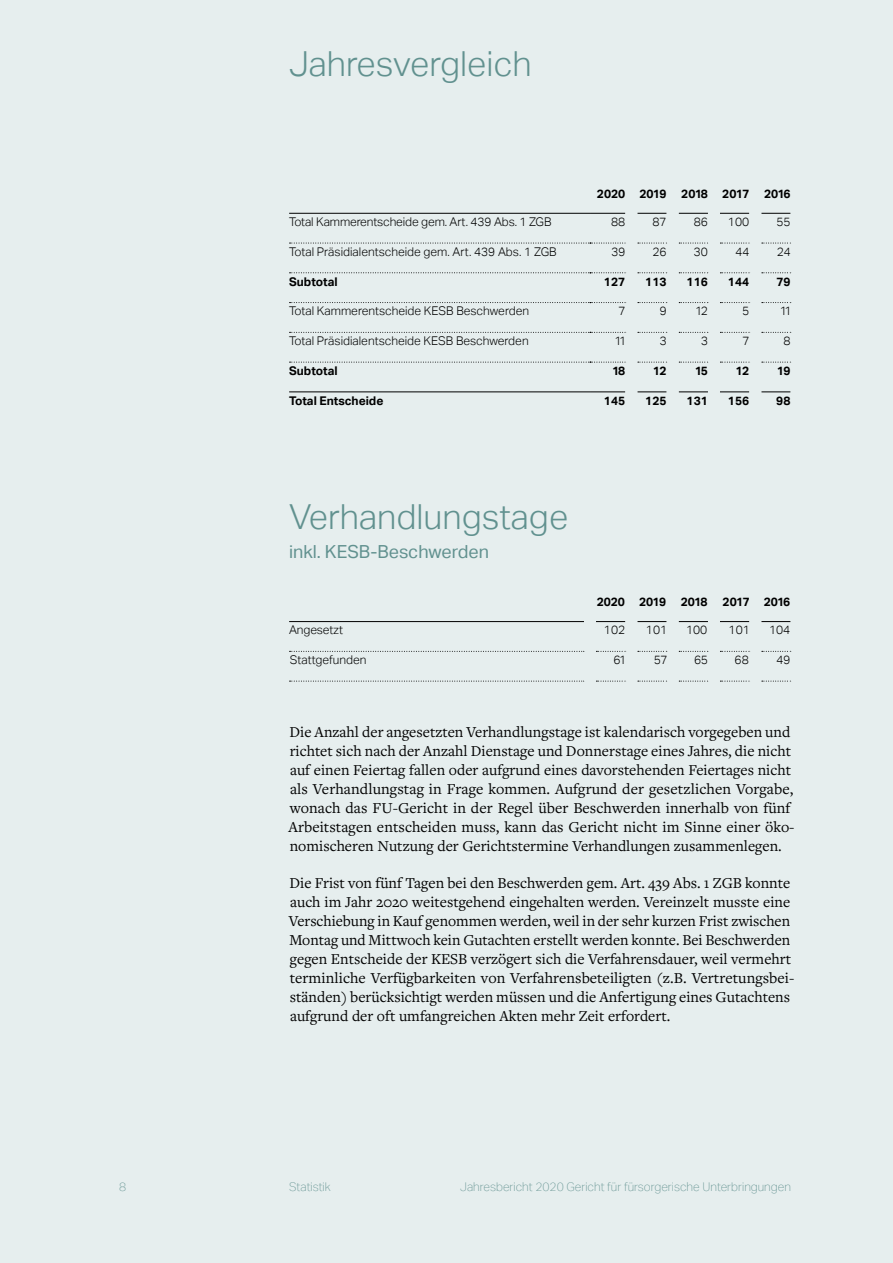
<style>
.page{position:relative;width:893px;height:1263px;background:#e6eeee}
.page>*{position:absolute;margin:0;border:0;box-sizing:border-box;transform-origin:0 0}
.t1{font:300 34.5px "Aktiv Grotesk";color:#61918f}
.t2{font:18px "Aktiv Grotesk";color:#61918f}
.t3{font:15.75px/18.9px "Freight Text Pro";color:#000}
.t4{font:300 12px "Aktiv Grotesk";color:#000}
.t5{font:700 12px "Aktiv Grotesk";color:#000}
.t6{font:100 12px "Aktiv Grotesk";color:#61918f}
</style>
<div class="page">
<svg style="left:290px;top:272px;width:335px;height:1px"></svg>
<svg style="left:638px;top:272px;width:29px;height:1px"></svg>
<svg style="left:679px;top:272px;width:29px;height:1px"></svg>
<svg style="left:720px;top:272px;width:29px;height:1px"></svg>
<svg style="left:762px;top:272px;width:29px;height:1px"></svg>
<svg style="left:290px;top:302px;width:335px;height:1px"></svg>
<svg style="left:638px;top:302px;width:29px;height:1px"></svg>
<svg style="left:679px;top:302px;width:29px;height:1px"></svg>
<svg style="left:720px;top:302px;width:29px;height:1px"></svg>
<svg style="left:762px;top:302px;width:29px;height:1px"></svg>
<svg style="left:290px;top:332px;width:335px;height:1px"></svg>
<svg style="left:638px;top:332px;width:29px;height:1px"></svg>
<svg style="left:679px;top:332px;width:29px;height:1px"></svg>
<svg style="left:720px;top:332px;width:29px;height:1px"></svg>
<svg style="left:762px;top:332px;width:29px;height:1px"></svg>
<svg style="left:290px;top:362px;width:335px;height:1px"></svg>
<svg style="left:638px;top:362px;width:29px;height:1px"></svg>
<svg style="left:679px;top:362px;width:29px;height:1px"></svg>
<svg style="left:720px;top:362px;width:29px;height:1px"></svg>
<svg style="left:762px;top:362px;width:29px;height:1px"></svg>
<hr style="left:289px;top:213px;width:301px;height:1px;background:#000">
<hr style="left:590px;top:213px;width:35px;height:1px;background:#000">
<hr style="left:637px;top:213px;width:30px;height:1px;background:#000">
<svg style="left:679px;top:213px;width:29px;height:1px"></svg>
<svg style="left:720px;top:213px;width:29px;height:1px"></svg>
<hr style="left:761px;top:213px;width:30px;height:1px;background:#000">
<svg style="left:290px;top:243px;width:335px;height:1px"></svg>
<svg style="left:638px;top:243px;width:29px;height:1px"></svg>
<svg style="left:679px;top:243px;width:29px;height:1px"></svg>
<svg style="left:720px;top:243px;width:29px;height:1px"></svg>
<svg style="left:762px;top:243px;width:29px;height:1px"></svg>
<hr style="left:289px;top:391px;width:301px;height:1px;background:#000">
<hr style="left:590px;top:391px;width:35px;height:1px;background:#000">
<hr style="left:637px;top:391px;width:30px;height:1px;background:#000">
<svg style="left:679px;top:391px;width:29px;height:1px"></svg>
<svg style="left:720px;top:391px;width:29px;height:1px"></svg>
<hr style="left:761px;top:391px;width:30px;height:1px;background:#000">
<hr style="left:289px;top:621px;width:295px;height:1px;background:#000">
<svg style="left:596px;top:621px;width:29px;height:1px"></svg>
<hr style="left:637px;top:621px;width:30px;height:1px;background:#000">
<svg style="left:679px;top:621px;width:29px;height:1px"></svg>
<svg style="left:720px;top:621px;width:29px;height:1px"></svg>
<hr style="left:761px;top:621px;width:30px;height:1px;background:#000">
<svg style="left:290px;top:651px;width:294px;height:1px"></svg>
<svg style="left:596px;top:651px;width:29px;height:1px"></svg>
<svg style="left:638px;top:651px;width:29px;height:1px"></svg>
<svg style="left:679px;top:651px;width:29px;height:1px"></svg>
<svg style="left:720px;top:651px;width:29px;height:1px"></svg>
<svg style="left:762px;top:651px;width:29px;height:1px"></svg>
<svg style="left:290px;top:681px;width:294px;height:1px"></svg>
<svg style="left:596px;top:681px;width:29px;height:1px"></svg>
<svg style="left:638px;top:681px;width:29px;height:1px"></svg>
<svg style="left:679px;top:681px;width:29px;height:1px"></svg>
<svg style="left:720px;top:681px;width:29px;height:1px"></svg>
<svg style="left:762px;top:681px;width:29px;height:1px"></svg>
<h1 class="t1" style="left:289px;top:44px;width:244px">Jahresvergleich</h1>
<p class="t5" style="left:597px;top:186px;width:195px">2020 2019 2018 2017 2016</p>
<p class="t4" style="left:289px;top:215px;width:264px">Total Kammerentscheide gem. Art. 439 Abs. 1 ZGB</p>
<p class="t4" style="left:611px;top:215px;width:16px">88</p>
<p class="t4" style="left:652px;top:215px;width:16px">87</p>
<p class="t4" style="left:694px;top:215px;width:16px">86</p>
<p class="t4" style="left:728px;top:215px;width:23px">100</p>
<p class="t4" style="left:776px;top:215px;width:16px">55</p>
<p class="t4" style="left:289px;top:245px;width:269px">Total Präsidialentscheide gem. Art. 439 Abs. 1 ZGB</p>
<p class="t4" style="left:612px;top:245px;width:15px">39</p>
<p class="t4" style="left:653px;top:245px;width:15px">26</p>
<p class="t4" style="left:694px;top:245px;width:15px">30</p>
<p class="t4" style="left:736px;top:245px;width:15px">44</p>
<p class="t4" style="left:777px;top:245px;width:15px">24</p>
<p class="t5" style="left:289px;top:274px;width:50px">Subtotal</p>
<p class="t5" style="left:604px;top:274px;width:23px">127</p>
<p class="t5" style="left:645px;top:274px;width:23px">113</p>
<p class="t5" style="left:687px;top:274px;width:23px">116</p>
<p class="t5" style="left:728px;top:274px;width:23px">144</p>
<p class="t5" style="left:776px;top:274px;width:16px">79</p>
<p class="t4" style="left:289px;top:304px;width:241px">Total Kammerentscheide KESB Beschwerden</p>
<p class="t4" style="left:619px;top:304px;width:8px">7</p>
<p class="t4" style="left:660px;top:304px;width:8px">9</p>
<p class="t4" style="left:696px;top:304px;width:13px">12</p>
<p class="t4" style="left:743px;top:304px;width:8px">5</p>
<p class="t4" style="left:781px;top:304px;width:11px">11</p>
<p class="t4" style="left:289px;top:334px;width:241px">Total Präsidialentscheide KESB Beschwerden</p>
<p class="t4" style="left:615px;top:334px;width:11px">11</p>
<p class="t4" style="left:660px;top:334px;width:8px">3</p>
<p class="t4" style="left:701px;top:334px;width:8px">3</p>
<p class="t4" style="left:743px;top:334px;width:8px">7</p>
<p class="t4" style="left:783px;top:334px;width:9px">8</p>
<p class="t5" style="left:289px;top:364px;width:50px">Subtotal</p>
<p class="t5" style="left:613px;top:364px;width:14px">18</p>
<p class="t5" style="left:654px;top:364px;width:15px">12</p>
<p class="t5" style="left:695px;top:364px;width:14px">15</p>
<p class="t5" style="left:736px;top:364px;width:15px">12</p>
<p class="t5" style="left:777px;top:364px;width:15px">19</p>
<p class="t5" style="left:289px;top:393px;width:96px">Total Entscheide</p>
<p class="t5" style="left:604px;top:393px;width:23px">145</p>
<p class="t5" style="left:645px;top:393px;width:23px">125</p>
<p class="t5" style="left:687px;top:393px;width:23px">131</p>
<p class="t5" style="left:728px;top:393px;width:23px">156</p>
<p class="t5" style="left:776px;top:393px;width:16px">98</p>
<h1 class="t1" style="left:289px;top:497px;width:281px">Verhandlungstage</h1>
<p class="t2" style="left:289px;top:541px;width:201px">inkl. KESB-Beschwerden</p>
<p class="t5" style="left:597px;top:595px;width:112px">2020 2019 2018</p>
<p class="t5" style="left:723px;top:595px;width:69px">2017 2016</p>
<p class="t4" style="left:289px;top:623px;width:55px">Angesetzt</p>
<p class="t4" style="left:604px;top:623px;width:23px">102</p>
<p class="t4" style="left:646px;top:623px;width:23px">101</p>
<p class="t4" style="left:686px;top:623px;width:23px">100</p>
<p class="t4" style="left:729px;top:623px;width:23px">101</p>
<p class="t4" style="left:769px;top:623px;width:23px">104</p>
<p class="t4" style="left:290px;top:653px;width:78px">Stattgefunden</p>
<p class="t4" style="left:613px;top:653px;width:14px">61</p>
<p class="t4" style="left:654px;top:653px;width:15px">57</p>
<p class="t4" style="left:694px;top:653px;width:15px">65</p>
<p class="t4" style="left:735px;top:653px;width:16px">68</p>
<p class="t4" style="left:777px;top:653px;width:15px">49</p>
<p class="t3" style="left:289px;top:722px;width:507px">Die Anzahl der angesetzten Verhandlungstage ist kalendarisch vorgegeben und richtet sich nach der Anzahl Dienstage und Donnerstage eines Jahres, die nicht auf einen Feiertag fallen oder aufgrund eines davorstehenden Feiertages nicht als Verhandlungstag in Frage kommen. Aufgrund der gesetzlichen Vorgabe, wonach das FU-Gericht in der Regel über Beschwerden innerhalb von fünf Arbeitstagen entscheiden muss, kann das Gericht nicht im Sinne einer öko&shy;nomischeren Nutzung der Gerichtstermine Verhandlungen zusammenlegen.</p>
<p class="t3" style="left:289px;top:873px;width:507px">Die Frist von fünf Tagen bei den Beschwerden gem. Art. 439 Abs. 1 ZGB konnte auch im Jahr 2020 weitestgehend eingehalten werden. Vereinzelt musste eine Verschiebung in Kauf genommen werden, weil in der sehr kurzen Frist zwischen Montag und Mittwoch kein Gutachten erstellt werden konnte. Bei Beschwerden gegen Entscheide der KESB verzögert sich die Verfahrensdauer, weil vermehrt terminliche Verfügbarkeiten von Verfahrensbeteiligten (z.B. Vertretungsbei&shy;ständen) berücksichtigt werden müssen und die Anfertigung eines Gutachtens aufgrund der oft umfangreichen Akten mehr Zeit erfordert.</p>
<p class="t6" style="left:119px;top:1180px;width:9px">8</p>
<p class="t6" style="left:289px;top:1180px;width:43px">Statistik</p>
<p class="t6" style="left:460px;top:1180px;width:332px">Jahresbericht 2020 Gericht für fürsorgerische Unterbringungen</p>
</div>
